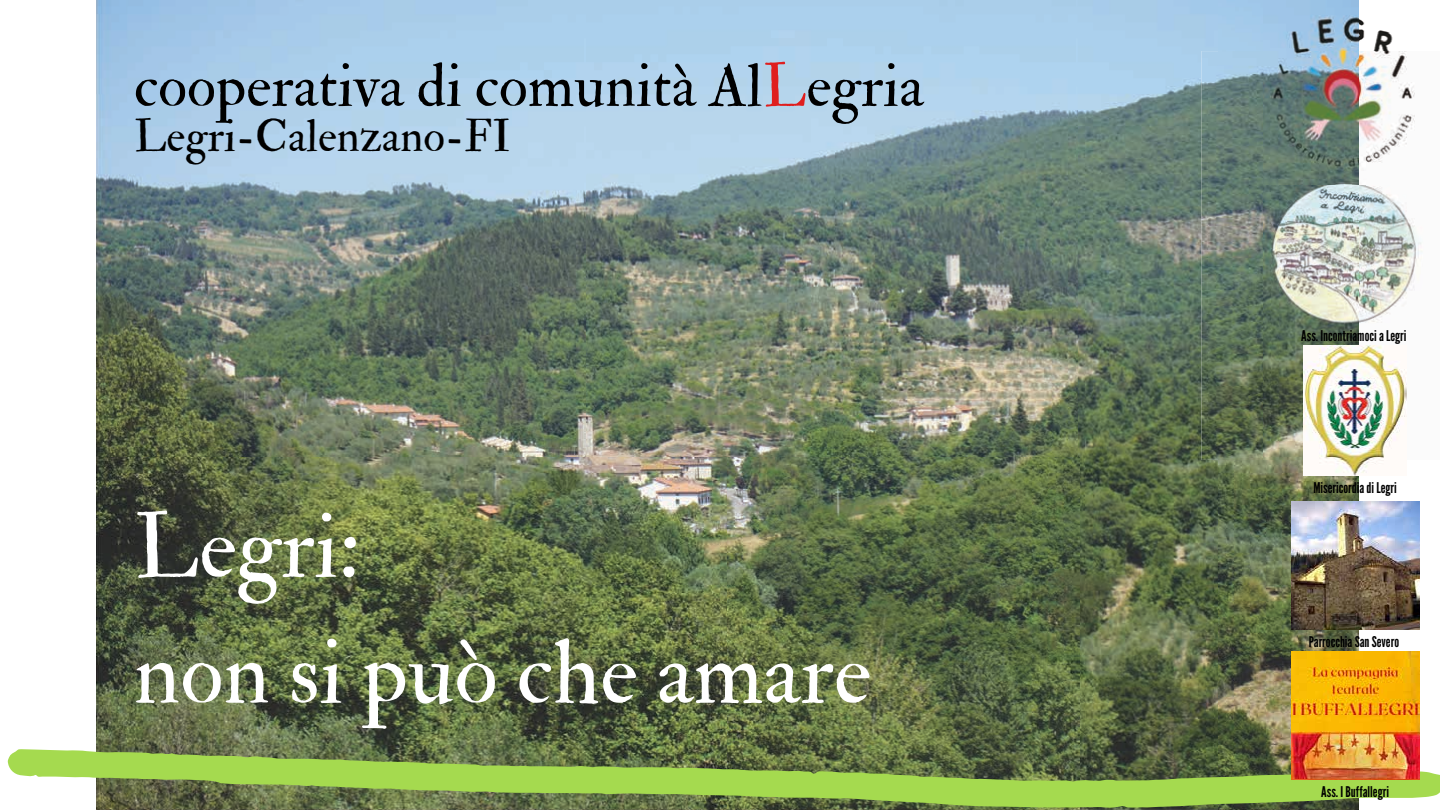
<style>
.page{position:relative;width:1440px;height:810px;background:#fff}
.page>*{position:absolute;margin:0;border:0;box-sizing:border-box;transform-origin:0 0}
.t1{font:90px/126px "IM FELL Double Pica Roman";color:#fff}
.t2{font:60px "IM FELL Double Pica Roman";color:#000}
.t3{font:45px "IM FELL Double Pica Roman";color:#000}
.t4{font:14.8px "League Gothic";color:#000}
.s1{color:#df1e1e}
</style>
<div class="page">
<img style="left:97px;top:0;width:1121px;height:810px">
<img style="left:1218px;top:0;width:175px;height:51px">
<img style="left:1218px;top:460px;width:141px;height:350px">
<svg style="left:8px;top:749px;width:1432px;height:59px;background:#86a452"></svg>
<img style="left:1359px;top:184px;width:63px;height:139px">
<img style="left:1201px;top:51px;width:63px;height:409px">
<img style="left:1264px;top:184px;width:95px;height:276px">
<img style="left:1304px;top:345px;width:103px;height:131px">
<img style="left:1291px;top:501px;width:128px;height:129px">
<img style="left:1291px;top:651px;width:128px;height:128px">
<img style="left:1263px;top:51px;width:152px;height:133px">
<h2 class="t2" style="left:134px;top:50px;width:791px">cooperativa di comunità Al<span class="s1">L</span>egria</h2>
<h3 class="t3" style="left:134px;top:109px;width:378px">Legri-Calenzano-FI</h3>
<h1 class="t1" style="left:134px;top:486px;width:739px">Legri:<br>non si può che amare</h1>
<p class="t4" style="left:1301px;top:328px;width:107px">Ass. Incontriamoci a Legri</p>
<p class="t4" style="left:1313px;top:479px;width:85px">Misericordia di Legri</p>
<p class="t4" style="left:1309px;top:633px;width:92px">Parrocchia San Severo</p>
<p class="t4" style="left:1321px;top:783px;width:69px">Ass. I Buffallegri</p>
</div>
